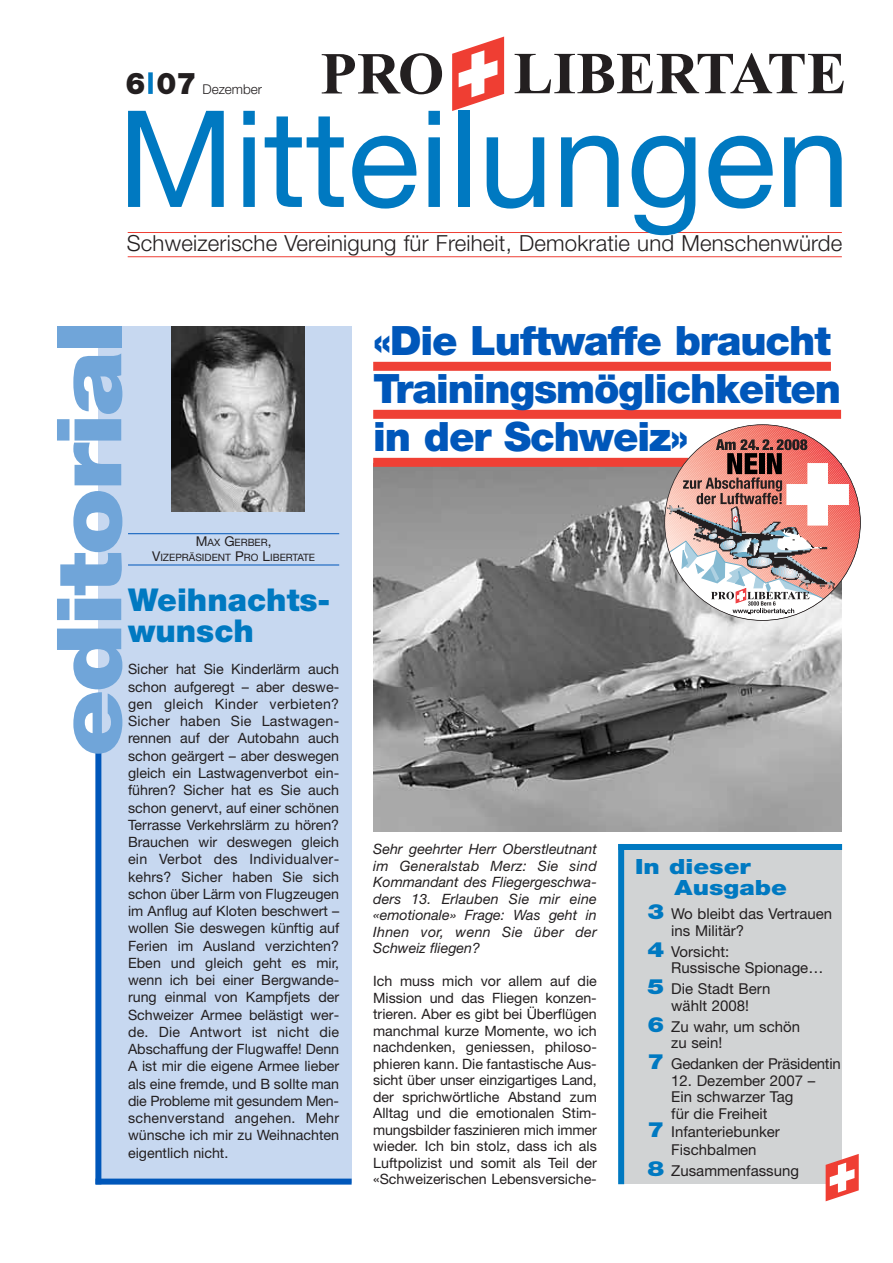
<style>
.page{position:relative;width:893px;height:1263px;background:#fff}
.page>*{position:absolute;margin:0;border:0;box-sizing:border-box;transform-origin:0 0}
.t1{font:134.55px "Helvetica Neue";letter-spacing:-.005em;color:#0079c1}
.t2{font:900 90px "Helvetica Neue";letter-spacing:-.035em;color:#70a5d9;scale:1.2 1}
.t3{font:900 40.5px/48px "Helvetica Neue";letter-spacing:-.025em;color:#0057ba}
.t4{font:900 31.5px/31.5px "Helvetica Neue";color:#0079c1}
.t5{font:900 30px "Helvetica Neue";color:#231f20}
.t6{font:300 22.2px "Helvetica Neue";letter-spacing:.01em;color:#231f20}
.t7{font:900 21px/21px "Helvetica Neue";color:#0079c1;scale:1.2 1}
.t8{font:15px/16.5px "Helvetica Neue";color:#231f20}
.t9{font:14.25px/17.2px "Helvetica Neue";color:#231f20;text-align:justify}
.t10{font:italic 14.25px/16.5px "Helvetica Neue";color:#231f20;text-align:justify}
.t11{font:300 13.5px "Helvetica Neue";color:#231f20}
.t12{font:10.2px/15px "Helvetica Neue";color:#231f20;text-align:center}
.s1{font-size:13.5px}
.s2{font-weight:900;font-size:21px;color:#0079c1}
</style>
<div class="page">
<img style="left:373px;top:467px;width:469px;height:364px">
<svg style="left:322px;top:53px;width:120px;height:41px"></svg>
<svg style="left:515px;top:53px;width:329px;height:40px"></svg>
<svg style="left:452px;top:37px;width:52px;height:74px"></svg>
<div style="left:148px;top:72px;width:5px;height:22px;background:#0079c1"></div>
<hr style="left:128px;top:232px;width:714px;height:1px;background:#ef4035">
<hr style="left:128px;top:256px;width:714px;height:1px;background:#ef4035">
<div style="left:623px;top:846px;width:219px;height:338px;background:#d1d3d4"></div>
<div style="left:618px;top:844px;width:224px;height:6px;background:#0079c1"></div>
<svg style="left:826px;top:1154px;width:33px;height:47px"></svg>
<div style="left:373px;top:362px;width:458px;height:9px;background:#ef4035"></div>
<div style="left:373px;top:410px;width:468px;height:9px;background:#ef4035"></div>
<div style="left:373px;top:458px;width:315px;height:9px;background:#ef4035"></div>
<div style="left:98px;top:326px;width:253px;height:857px;background:#c7d8f0"></div>
<div style="left:96px;top:1178px;width:256px;height:6px;background:#0057ba"></div>
<div style="left:95px;top:753px;width:6px;height:431px;background:#0057ba"></div>
<hr style="left:128px;top:533px;width:211px;height:1px;background:#0057ba">
<hr style="left:128px;top:565px;width:211px;height:1px;background:#0057ba">
<img style="left:172px;top:326px;width:133px;height:186px">
<div style="left:618px;top:844px;width:6px;height:340px;background:#0079c1"></div>
<svg style="left:665px;top:427px;width:195px;height:193px"></svg>
<h3 class="t5" style="left:126px;top:72px;width:73px">6 07</h3>
<p class="t11" style="left:202px;top:84px;width:61px">Dezember</p>
<h1 class="t1" style="left:117px;top:111px;width:734px">Mitteilungen</h1>
<h3 class="t6" style="left:127px;top:235px;width:717px">Schweizerische Vereinigung für Freiheit, Demokratie und Menschenwürde</h3>
<h2 class="t2" style="left:57px;top:757px;width:366px;rotate:-90deg">editorial</h2>
<p class="t12" style="left:152px;top:536px;width:165px"><span class="s1">M</span>AX <span class="s1">G</span>ERBER<span class="s1">,<br>V</span>IZEPRÄSIDENT <span class="s1">P</span>RO <span class="s1">L</span>IBERTATE</p>
<h3 class="t4" style="left:128px;top:586px;width:204px">Weihnachts&shy;wunsch</h3>
<p class="t9" style="left:128px;top:662px;width:213px">Sicher hat Sie Kinderlärm auch schon aufgeregt – aber deswe&shy;gen gleich Kinder verbieten?<br>Sicher haben Sie Lastwagen&shy;rennen auf der Autobahn auch schon geärgert – aber deswegen gleich ein Lastwagenverbot ein&shy;führen? Sicher hat es Sie auch schon genervt, auf einer schönen Terrasse Verkehrslärm zu hören?<br>Brauchen wir deswegen gleich ein Verbot des Individualver&shy;kehrs? Sicher haben Sie sich schon über Lärm von Flugzeugen im Anflug auf Kloten beschwert – wollen Sie deswegen künftig auf Ferien im Ausland verzichten?<br>Eben und gleich geht es mir, wenn ich bei einer Bergwande&shy;rung einmal von Kampfjets der Schweizer Armee belästigt wer&shy;de. Die Antwort ist nicht die Abschaffung der Flugwaffe! Denn A ist mir die eigene Armee lieber als eine fremde, und B sollte man die Probleme mit gesundem Men&shy;schenverstand angehen. Mehr wünsche ich mir zu Weihnachten eigentlich nicht.</p>
<h3 class="t3" style="left:373px;top:320px;width:469px">«Die Luftwaffe braucht<br>Trainingsmöglichkeiten in der Schweiz»</h3>
<p class="t10" style="left:373px;top:842px;width:225px">Sehr geehrter Herr Oberstleutnant im Generalstab Merz: Sie sind Kommandant des Fliegergeschwa&shy;ders 13. Erlauben Sie mir eine «emotionale» Frage: Was geht in Ihnen vor, wenn Sie über der Schweiz fliegen?</p>
<p class="t9" style="left:373px;top:974px;width:225px;line-height:16.5px">Ich muss mich vor allem auf die Mission und das Fliegen konzen&shy;trieren. Aber es gibt bei Überflügen manchmal kurze Momente, wo ich nachdenken, geniessen, philoso&shy;phieren kann. Die fantastische Aus&shy;sicht über unser einzigartiges Land, der sprichwörtliche Abstand zum Alltag und die emotionalen Stim&shy;mungsbilder faszinieren mich immer wieder. Ich bin stolz, dass ich als Luftpolizist und somit als Teil der «Schweizerischen Lebensversiche-</p>
<h3 class="t7" style="left:675px;top:858px;width:95px;text-indent:-40px">In dieser<br>Ausgabe</h3>
<p class="t8" style="left:671px;top:907px;width:162px;text-indent:-24px"><span class="s2">3</span> Wo bleibt das Vertrauen ins Militär?</p>
<p class="t8" style="left:671px;top:945px;width:154px;text-indent:-24px"><span class="s2">4</span> Vorsicht:<br>Russische Spionage…</p>
<p class="t8" style="left:648px;top:982px;width:124px;text-align:center"><span class="s2">5</span> Die Stadt Bern wählt 2008!</p>
<p class="t8" style="left:671px;top:1020px;width:130px;text-indent:-24px"><span class="s2">6</span> Zu wahr, um schön zu sein!</p>
<p class="t8" style="left:648px;top:1057px;width:195px"><span class="s2">7</span> Gedanken der Präsidentin</p>
<p class="t8" style="left:671px;top:1074px;width:146px">12. Dezember 2007 –<br>Ein schwarzer Tag<br>für die Freiheit</p>
<p class="t8" style="left:648px;top:1124px;width:134px;line-height:18px;text-align:center"><span class="s2">7</span> Infanteriebunker<br>Fischbalmen</p>
<p class="t8" style="left:648px;top:1164px;width:153px"><span class="s2">8</span> Zusammenfassung</p>
</div>
